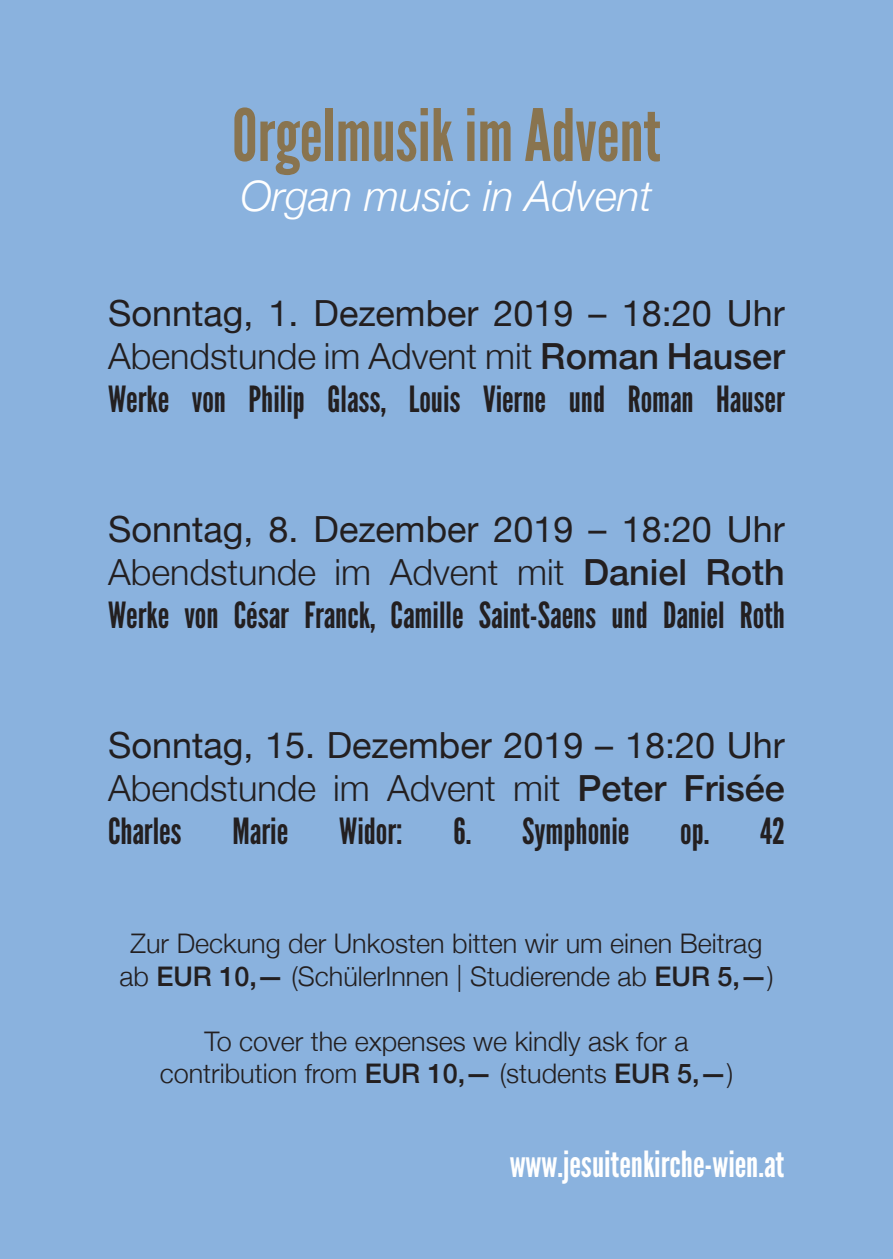
<style>
.page{position:relative;width:893px;height:1259px;background:#8ab2de}
.page>*{position:absolute;margin:0;border:0;box-sizing:border-box;transform-origin:0 0}
.t1{font:72px "League Gothic";color:#89744f}
.t2{font:italic 300 42px "Helvetica Neue";color:#fff}
.t3{font:36px/43.2px "League Gothic";color:#231f20;text-align:justify}
.t4{font:36px/43.2px "Helvetica Neue";color:#231f20;text-align:justify}
.t5{font:36px "League Gothic";color:#fff}
.t6{font:300 27px "Helvetica Neue";color:#231f20}
.s1{font-family:"Helvetica Neue"}
.s2{font-family:"Helvetica Neue";font-weight:300}
.s3{font-family:"Helvetica Neue";font-weight:500}
.s4{font-weight:300}
.s5{font-weight:500}
.s6{font-family:"League Gothic"}
</style>
<div class="page">
<p class="t1" style="left:232px;top:92px;width:430px">Orgelmusik im Advent</p>
<p class="t2" style="left:241px;top:163px;width:413px">Organ music in Advent</p>
<p class="t3" style="left:108px;top:291px;width:678px"><span class="s1">Sonntag, 1. Dezember 2019 – 18:20 Uhr </span><span class="s2">Abendstunde im Advent mit</span> <span class="s3">Roman Hauser </span>Werke von Philip Glass, Louis Vierne und Roman Hauser</p>
<p class="t3" style="left:108px;top:507px;width:679px"><span class="s1">Sonntag, 8. Dezember 2019 – 18:20 Uhr </span><span class="s2">Abendstunde im Advent mit</span> <span class="s3">Daniel Roth </span>Werke von César Franck, Camille Saint-Saens und Daniel Roth</p>
<p class="t4" style="left:108px;top:725px;width:678px">Sonntag, 15. Dezember 2019 – 18:20 Uhr <span class="s4">Abendstunde im Advent mit</span> <span class="s5">Peter Frisée </span><span class="s6">Charles</span></p>
<p class="t3" style="left:232px;top:810px;width:57px">Marie</p>
<p class="t3" style="left:339px;top:810px;width:65px">Widor:</p>
<p class="t3" style="left:453px;top:810px;width:178px">6. Symphonie</p>
<p class="t3" style="left:680px;top:810px;width:106px">op. 42</p>
<p class="t6" style="left:131px;top:922px;width:633px">Zur Deckung der Unkosten bitten wir um einen Beitrag</p>
<p class="t6" style="left:119px;top:954px;width:656px">ab <span class="s5">EUR 10,—</span> (SchülerInnen | Studierende ab <span class="s5">EUR 5,—</span>)</p>
<p class="t6" style="left:205px;top:1019px;width:485px">To cover the expenses we kindly ask for a</p>
<p class="t6" style="left:160px;top:1051px;width:575px">contribution from <span class="s5">EUR 10,—</span> (students <span class="s5">EUR 5,—</span>)</p>
<p class="t5" style="left:510px;top:1143px;width:276px">www.jesuitenkirche-wien.at</p>
</div>
